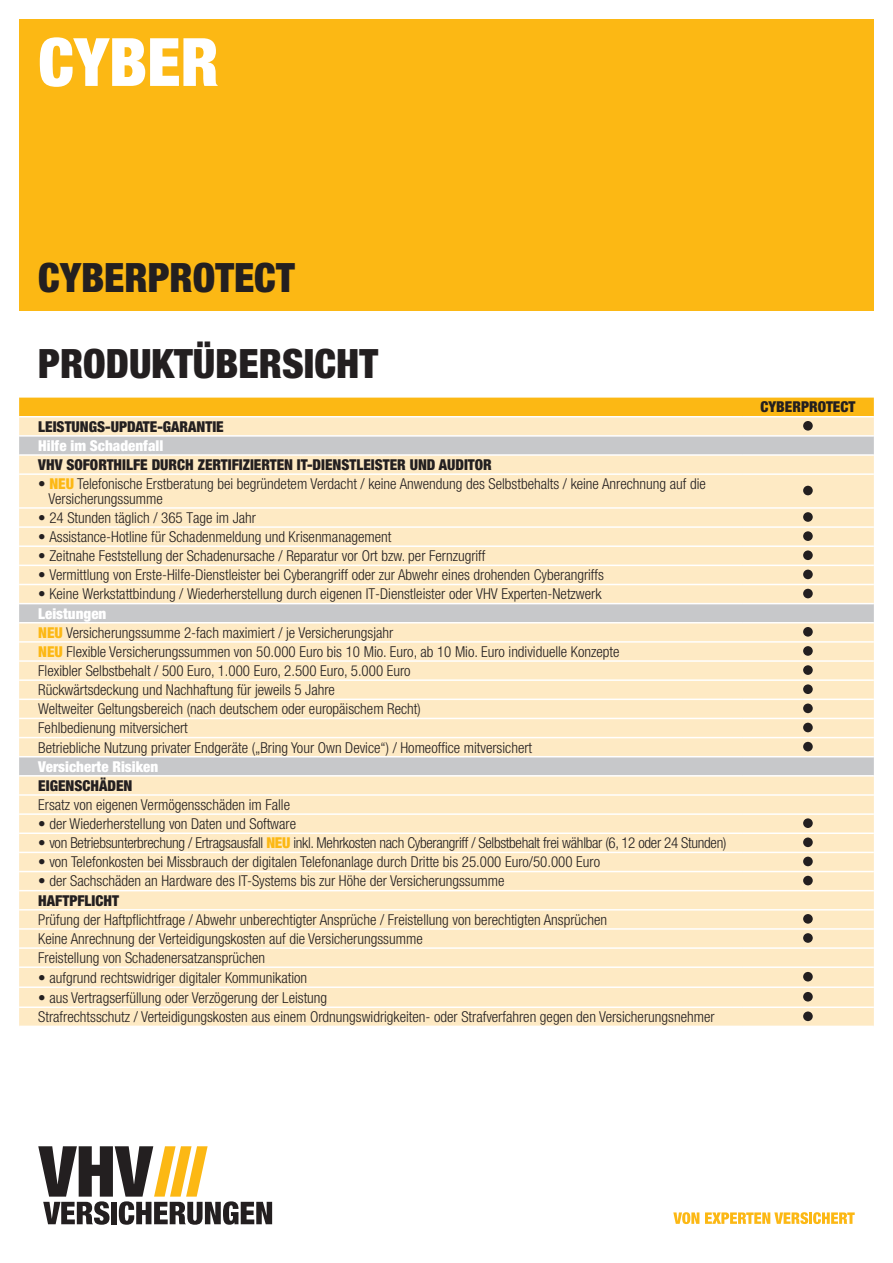
<style>
.page{position:relative;width:893px;height:1263px;background:#fff}
.page>*{position:absolute;margin:0;border:0;box-sizing:border-box;transform-origin:0 0}
.t1{font:900 condensed 66.75px "Helvetica Neue LT Std";color:#fff}
.t2{font:900 condensed 40.5px "Helvetica Neue LT Std";color:#231f20}
.t3{font:300 condensed 15px/19.2px "Helvetica Neue LT Std";color:#231f20}
.t4{font:900 condensed 15px "Helvetica Neue LT Std";color:#231f20}
.t5{font:300 condensed 15px "Helvetica Neue LT Std";letter-spacing:-.02em;color:#231f20}
.t6{font:900 condensed 15px "Helvetica Neue LT Std";color:#fff}
.s1{font-weight:900;color:#fcb814}
.s2{font-weight:900;color:#fff}
</style>
<div class="page">
<div style="left:19px;top:19px;width:855px;height:292px;background:#fcb814"></div>
<svg style="left:38px;top:1146px;width:234px;height:79px"></svg>
<svg style="left:673px;top:1212px;width:26px;height:12px"></svg>
<svg style="left:705px;top:1212px;width:150px;height:12px"></svg>
<div style="left:19px;top:398px;width:855px;height:18px;background:#fcb814"></div>
<div style="left:19px;top:417px;width:855px;height:609px;background:#feeac4"></div>
<svg style="left:19px;top:437px;width:855px;height:338px;background:#f4e4c5"></svg>
<hr style="left:19px;top:435px;width:723px;height:2px;background:#fff">
<hr style="left:742px;top:435px;width:132px;height:2px;background:#fff">
<hr style="left:19px;top:454px;width:723px;height:2px;background:#fff">
<hr style="left:742px;top:454px;width:132px;height:2px;background:#fff">
<hr style="left:19px;top:473px;width:723px;height:2px;background:#fff">
<hr style="left:742px;top:473px;width:132px;height:2px;background:#fff">
<hr style="left:19px;top:507px;width:723px;height:2px;background:#fff">
<hr style="left:742px;top:507px;width:132px;height:2px;background:#fff">
<hr style="left:19px;top:526px;width:723px;height:2px;background:#fff">
<hr style="left:742px;top:526px;width:132px;height:2px;background:#fff">
<hr style="left:19px;top:545px;width:723px;height:2px;background:#fff">
<hr style="left:742px;top:545px;width:132px;height:2px;background:#fff">
<hr style="left:19px;top:565px;width:723px;height:1px;background:#fff">
<hr style="left:742px;top:565px;width:132px;height:1px;background:#fff">
<hr style="left:19px;top:584px;width:723px;height:1px;background:#fff">
<hr style="left:742px;top:584px;width:132px;height:1px;background:#fff">
<hr style="left:19px;top:603px;width:723px;height:1px;background:#fff">
<hr style="left:742px;top:603px;width:132px;height:1px;background:#fff">
<hr style="left:19px;top:622px;width:723px;height:1px;background:#fff">
<hr style="left:742px;top:622px;width:132px;height:1px;background:#fff">
<hr style="left:19px;top:641px;width:723px;height:2px;background:#fff">
<hr style="left:742px;top:641px;width:132px;height:2px;background:#fff">
<hr style="left:19px;top:660px;width:723px;height:2px;background:#fff">
<hr style="left:742px;top:660px;width:132px;height:2px;background:#fff">
<hr style="left:19px;top:679px;width:723px;height:2px;background:#fff">
<hr style="left:742px;top:679px;width:132px;height:2px;background:#fff">
<hr style="left:19px;top:698px;width:723px;height:2px;background:#fff">
<hr style="left:742px;top:698px;width:132px;height:2px;background:#fff">
<hr style="left:742px;top:718px;width:132px;height:1px;background:#fff">
<hr style="left:742px;top:737px;width:132px;height:1px;background:#fff">
<hr style="left:742px;top:756px;width:132px;height:1px;background:#fff">
<hr style="left:742px;top:775px;width:132px;height:2px;background:#fff">
<hr style="left:742px;top:794px;width:132px;height:2px;background:#fff">
<hr style="left:742px;top:813px;width:132px;height:2px;background:#fff">
<hr style="left:742px;top:832px;width:132px;height:2px;background:#fff">
<hr style="left:742px;top:852px;width:132px;height:1px;background:#fff">
<hr style="left:742px;top:871px;width:132px;height:1px;background:#fff">
<hr style="left:742px;top:890px;width:132px;height:1px;background:#fff">
<hr style="left:19px;top:756px;width:723px;height:1px;background:#fff">
<hr style="left:19px;top:775px;width:723px;height:2px;background:#fff">
<hr style="left:19px;top:794px;width:723px;height:2px;background:#fff">
<hr style="left:19px;top:813px;width:723px;height:2px;background:#fff">
<hr style="left:19px;top:832px;width:723px;height:2px;background:#fff">
<hr style="left:19px;top:852px;width:723px;height:1px;background:#fff">
<hr style="left:19px;top:871px;width:723px;height:1px;background:#fff">
<hr style="left:19px;top:890px;width:723px;height:1px;background:#fff">
<hr style="left:19px;top:909px;width:723px;height:1px;background:#fff">
<hr style="left:19px;top:928px;width:723px;height:2px;background:#fff">
<hr style="left:19px;top:947px;width:723px;height:2px;background:#fff">
<hr style="left:19px;top:966px;width:723px;height:2px;background:#fff">
<hr style="left:19px;top:986px;width:723px;height:2px;background:#fff">
<hr style="left:19px;top:1006px;width:723px;height:2px;background:#fff">
<hr style="left:19px;top:718px;width:723px;height:1px;background:#fff">
<hr style="left:19px;top:737px;width:723px;height:1px;background:#fff">
<hr style="left:742px;top:909px;width:132px;height:1px;background:#fff">
<hr style="left:742px;top:928px;width:132px;height:2px;background:#fff">
<hr style="left:742px;top:947px;width:132px;height:2px;background:#fff">
<hr style="left:742px;top:966px;width:132px;height:2px;background:#fff">
<hr style="left:742px;top:986px;width:132px;height:2px;background:#fff">
<hr style="left:742px;top:1006px;width:132px;height:2px;background:#fff">
<div style="left:803px;top:421px;width:10px;height:10px;background:#231f20;border-radius:50%"></div>
<div style="left:803px;top:486px;width:10px;height:9px;background:#231f20;border-radius:50%"></div>
<div style="left:803px;top:512px;width:10px;height:10px;background:#231f20;border-radius:50%"></div>
<div style="left:803px;top:531px;width:10px;height:10px;background:#231f20;border-radius:50%"></div>
<div style="left:803px;top:550px;width:10px;height:10px;background:#231f20;border-radius:50%"></div>
<div style="left:803px;top:570px;width:10px;height:9px;background:#231f20;border-radius:50%"></div>
<div style="left:803px;top:589px;width:10px;height:9px;background:#231f20;border-radius:50%"></div>
<div style="left:803px;top:627px;width:10px;height:10px;background:#231f20;border-radius:50%"></div>
<div style="left:803px;top:646px;width:10px;height:10px;background:#231f20;border-radius:50%"></div>
<div style="left:803px;top:665px;width:10px;height:10px;background:#231f20;border-radius:50%"></div>
<div style="left:803px;top:684px;width:10px;height:10px;background:#231f20;border-radius:50%"></div>
<div style="left:803px;top:703px;width:10px;height:10px;background:#231f20;border-radius:50%"></div>
<div style="left:803px;top:723px;width:10px;height:9px;background:#231f20;border-radius:50%"></div>
<div style="left:803px;top:742px;width:10px;height:9px;background:#231f20;border-radius:50%"></div>
<div style="left:803px;top:818px;width:10px;height:10px;background:#231f20;border-radius:50%"></div>
<div style="left:803px;top:837px;width:10px;height:10px;background:#231f20;border-radius:50%"></div>
<div style="left:803px;top:857px;width:10px;height:9px;background:#231f20;border-radius:50%"></div>
<div style="left:803px;top:876px;width:10px;height:9px;background:#231f20;border-radius:50%"></div>
<div style="left:803px;top:914px;width:10px;height:10px;background:#231f20;border-radius:50%"></div>
<div style="left:803px;top:933px;width:10px;height:10px;background:#231f20;border-radius:50%"></div>
<div style="left:803px;top:972px;width:10px;height:9px;background:#231f20;border-radius:50%"></div>
<div style="left:803px;top:992px;width:10px;height:9px;background:#231f20;border-radius:50%"></div>
<div style="left:803px;top:1011px;width:10px;height:10px;background:#231f20;border-radius:50%"></div>
<h1 class="t1" style="left:38px;top:21px;width:182px">CYBER</h1>
<h2 class="t2" style="left:38px;top:252px;width:258px">CYBERPROTECT</h2>
<h2 class="t2" style="left:38px;top:339px;width:341px">PRODUKTÜBERSICHT</h2>
<p class="t4" style="left:38px;top:417px;width:187px">LEISTUNGS-UPDATE-GARANTIE</p>
<p class="t6" style="left:38px;top:436px;width:126px">Hilfe im Schadenfall</p>
<p class="t4" style="left:38px;top:455px;width:455px">VHV SOFORTHILFE DURCH ZERTIFIZIERTEN IT-DIENSTLEISTER UND AUDITOR</p>
<p class="t3" style="left:49px;top:476px;width:659px;line-height:15px;text-indent:-10px">• <span class="s1">NEU</span> Telefonische Erstberatung bei begründetem Verdacht / keine Anwendung des Selbstbehalts / keine Anrechnung auf die<br>Versicherungssumme</p>
<p class="t3" style="left:38px;top:508px;width:219px">• 24 Stunden täglich / 365 Tage im Jahr</p>
<p class="t3" style="left:38px;top:527px;width:355px">• Assistance-Hotline für Schadenmeldung und Krisenmanagement</p>
<p class="t3" style="left:38px;top:546px;width:449px">• Zeitnahe Feststellung der Schadenursache / Reparatur vor Ort bzw. per Fernzugriff</p>
<p class="t3" style="left:38px;top:565px;width:567px">• Vermittlung von Erste-Hilfe-Dienstleister bei Cyberangriff oder zur Abwehr eines drohenden Cyberangriffs</p>
<p class="t3" style="left:38px;top:584px;width:565px">• Keine Werkstattbindung / Wiederherstellung durch eigenen IT-Dienstleister oder VHV Experten-Netzwerk</p>
<p class="t3" style="left:38px;top:603px;width:583px"><span class="s2">Leistungen<br></span><span class="s1">NEU</span> Versicherungssumme 2-fach maximiert / je Versicherungsjahr<br><span class="s1">NEU</span> Flexible Versicherungssummen von 50.000 Euro bis 10 Mio. Euro, ab 10 Mio. Euro individuelle Konzepte Flexibler Selbstbehalt / 500 Euro, 1.000 Euro, 2.500 Euro, 5.000 Euro<br>Rückwärtsdeckung und Nachhaftung für jeweils 5 Jahre<br>Weltweiter Geltungsbereich (nach deutschem oder europäischem Recht)<br>Fehlbedienung mitversichert<br>Betriebliche Nutzung privater Endgeräte („Bring Your Own Device“) / Homeoffice mitversichert</p>
<p class="t6" style="left:38px;top:757px;width:121px">Versicherte Risiken</p>
<p class="t4" style="left:38px;top:776px;width:96px">EIGENSCHÄDEN</p>
<p class="t3" style="left:38px;top:795px;width:253px">Ersatz von eigenen Vermögensschäden im Falle</p>
<p class="t3" style="left:38px;top:814px;width:259px">• der Wiederherstellung von Daten und Software</p>
<p class="t5" style="left:38px;top:834px;width:690px">• von Betriebsunterbrechung / Ertragsausfall <span class="s1">NEU</span> inkl. Mehrkosten nach Cyberangriff / Selbstbehalt frei wählbar (6, 12 oder 24 Stunden)</p>
<p class="t3" style="left:38px;top:852px;width:563px">• von Telefonkosten bei Missbrauch der digitalen Telefonanlage durch Dritte bis 25.000 Euro/50.000 Euro</p>
<p class="t3" style="left:38px;top:871px;width:468px">• der Sachschäden an Hardware des IT-Systems bis zur Höhe der Versicherungssumme</p>
<p class="t4" style="left:38px;top:891px;width:82px">HAFTPFLICHT</p>
<p class="t3" style="left:38px;top:910px;width:570px">Prüfung der Haftpflichtfrage / Abwehr unberechtigter Ansprüche / Freistellung von berechtigten Ansprüchen<br>Keine Anrechnung der Verteidigungskosten auf die Versicherungssumme<br>Freistellung von Schadenersatzansprüchen</p>
<p class="t3" style="left:38px;top:967px;width:270px">• aufgrund rechtswidriger digitaler Kommunikation</p>
<p class="t3" style="left:38px;top:987px;width:678px;line-height:19.6px">• aus Vertragserfüllung oder Verzögerung der Leistung<br>Strafrechtsschutz / Verteidigungskosten aus einem Ordnungswidrigkeiten- oder Strafverfahren gegen den Versicherungsnehmer</p>
<p class="t4" style="left:760px;top:398px;width:96px">CYBERPROTECT</p>
</div>
